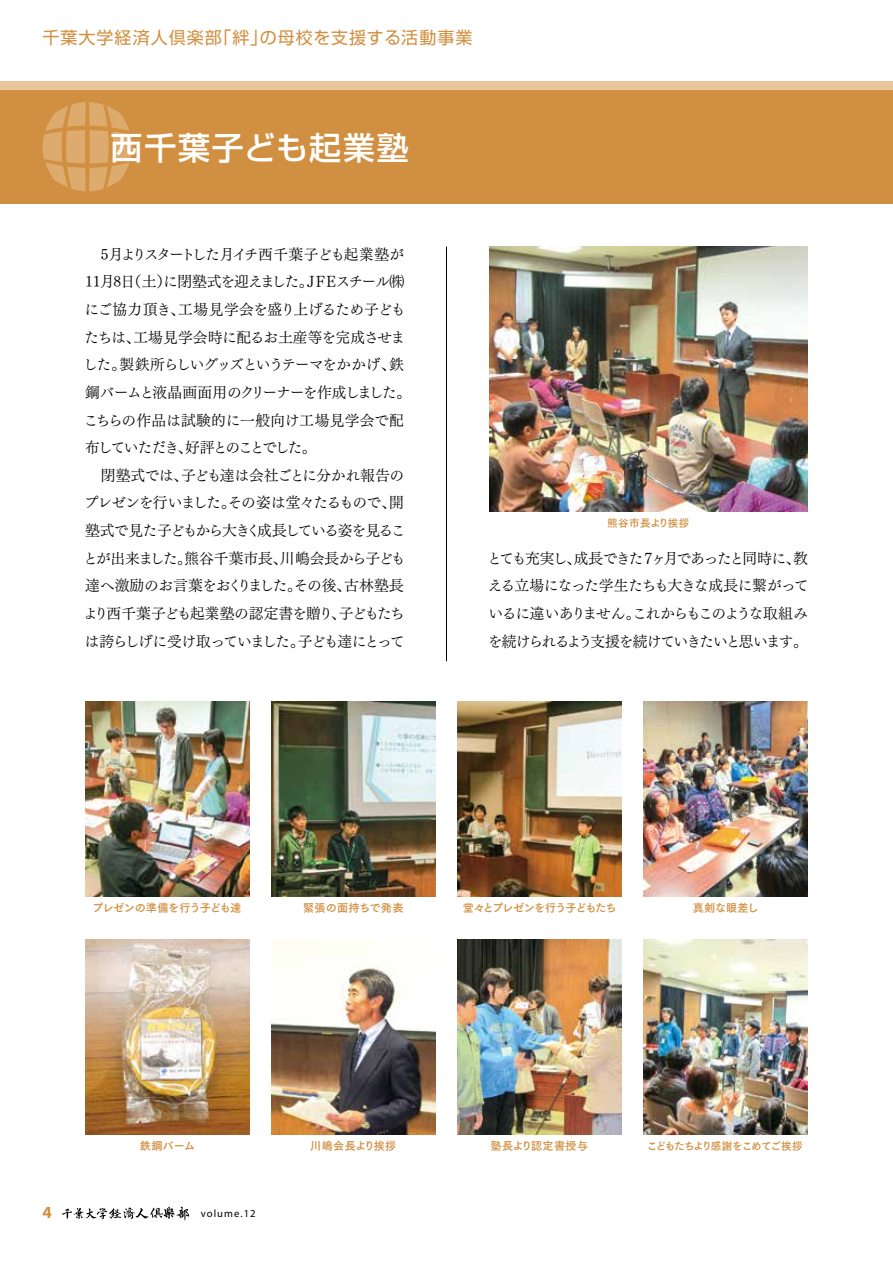
<style>
.page{position:relative;width:893px;height:1263px;background:#fff}
.page>*{position:absolute;margin:0;border:0;box-sizing:border-box;transform-origin:0 0}
.t1{font:500 31.95px "Shin Go Pro";letter-spacing:.06em;color:#fff}
.t2{font:16.95px "Shin Go Pro";letter-spacing:.06em;color:#d19041}
.t3{font:700 16.95px "Myriad Pro";color:#d19041}
.t4{font:14.85px/27.6px "Tsuku Min Pro R";letter-spacing:-.07em;color:#000}
.t5{font:11.1px "Tsuku Go Pro B";letter-spacing:.03em;color:#d19041}
.t6{font:11.1px "Tsuku Go Pro B";letter-spacing:-.09em;color:#d19041}
.t7{font:11.1px "Tsuku Go Pro B";letter-spacing:-.05em;color:#d19041}
.t8{font:11.1px "Tsuku Go Pro B";letter-spacing:-.03em;color:#d19041}
.t9{font:11.1px "Tsuku Go Pro B";letter-spacing:.02em;color:#d19041}
.t10{font:10.65px "Tsuku Go Pro B";letter-spacing:-.11em;color:#d19041}
.t11{font:10.65px "Myriad";letter-spacing:.1em;color:#000}
.t12{font:10.65px "Tsuku Go Pro B";letter-spacing:.03em;color:#d19041}
</style>
<div class="page">
<svg style="left:62px;top:1206px;width:127px;height:14px"></svg>
<hr style="left:446px;top:247px;width:1px;height:414px;background:#000">
<div style="left:0;top:89px;width:893px;height:115px;background:#d19041"></div>
<img style="left:489px;top:247px;width:319px;height:265px">
<div style="left:0;top:81px;width:893px;height:8px;background:#e8c79d"></div>
<svg style="left:42px;top:102px;width:90px;height:89px"></svg>
<img style="left:457px;top:940px;width:165px;height:195px">
<img style="left:271px;top:940px;width:165px;height:195px">
<img style="left:85px;top:940px;width:165px;height:195px">
<img style="left:643px;top:702px;width:165px;height:195px">
<img style="left:643px;top:940px;width:165px;height:195px">
<img style="left:457px;top:702px;width:165px;height:195px">
<img style="left:271px;top:702px;width:165px;height:195px">
<img style="left:85px;top:702px;width:165px;height:195px">
<p class="t2" style="left:43px;top:23px;width:431px">千葉大学経済人倶楽部「絆」の母校を支援する活動事業</p>
<h1 class="t1" style="left:111px;top:122px;width:300px">西千葉子ども起業塾</h1>
<p class="t4" style="left:83px;top:238px;width:330px;text-indent:18px">5月よりスタートした月イチ西千葉子ども起業塾が<br>11月8日（土）に閉塾式を迎えました。ＪＦＥスチール㈱にご協力頂き、工場見学会を盛り上げるため子どもたちは、工場見学会時に配るお土産等を完成させました。製鉄所らしいグッズというテーマをかかげ、鉄鋼バームと液晶画面用のクリーナーを作成しました。こちらの作品は試験的に一般向け工場見学会で配布していただき、好評とのことでした。</p>
<p class="t4" style="left:83px;top:460px;width:324px;text-indent:18px">閉塾式では、子ども達は会社ごとに分かれ報告のプレゼンを行いました。その姿は堂々たるもので、開塾式で見た子どもから大きく成長している姿を見ることが出来ました。熊谷千葉市長、川嶋会長から子ども達へ激励のお言葉をおくりました。その後、古林塾長より西千葉子ども起業塾の認定書を贈り、子どもたちは誇らしげに受け取っていました。子ども達にとって</p>
<p class="t12" style="left:607px;top:513px;width:84px">熊谷市長より挨拶</p>
<p class="t4" style="left:487px;top:543px;width:323px;text-align:justify">とても充実し、成長できた７ヶ月であったと同時に、教える立場になった学生たちも大きな成長に繋がっているに違いありません。これからもこのような取組みを続けられるよう支援を続けていきたいと思います。</p>
<p class="t7" style="left:92px;top:898px;width:150px">プレゼンの準備を行う子ども達</p>
<p class="t9" style="left:303px;top:898px;width:102px">緊張の面持ちで発表</p>
<p class="t6" style="left:463px;top:898px;width:155px">堂々とプレゼンを行う子どもたち</p>
<p class="t8" style="left:693px;top:898px;width:68px">真剣な眼差し</p>
<p class="t8" style="left:140px;top:1136px;width:57px">鉄鋼バーム</p>
<p class="t5" style="left:310px;top:1136px;width:88px">川嶋会長より挨拶</p>
<p class="t5" style="left:490px;top:1136px;width:99px">塾長より認定書授与</p>
<p class="t10" style="left:647px;top:1136px;width:157px">こどもたちより感謝をこめてご挨拶</p>
<p class="t3" style="left:43px;top:1201px;width:11px">4</p>
<p class="t11" style="left:201px;top:1208px;width:57px">volume.12</p>
</div>
